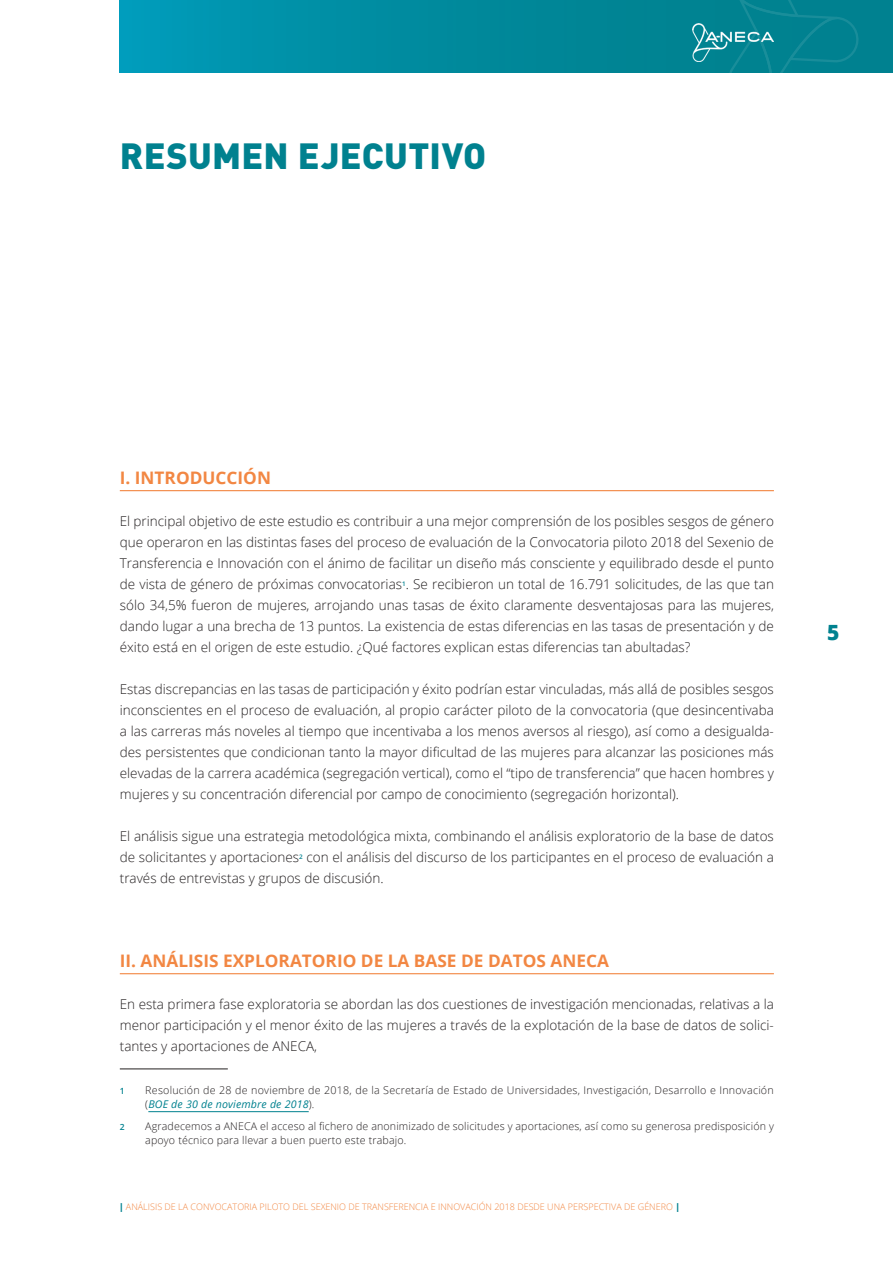
<style>
.page{position:relative;width:893px;height:1263px;background:#fff}
.page>*{position:absolute;margin:0;border:0;box-sizing:border-box;transform-origin:0 0}
.Tit_00{font:36px "DIN Black";letter-spacing:.01em;color:#00818f}
.t1{font:800 21px "Open Sans";color:#00818f}
.Tit_02{font:700 17.25px "Open Sans";color:#f28743}
.Parrafo{font:300 13.5px/21px "Open Sans";color:#231f20;text-align:justify}
.Notas{font:300 10.65px/13.5px "Open Sans";letter-spacing:.015em;color:#231f20}
.t2{font:300 9px "Open Sans";color:#f28743}
.Notas-2{font:600 8.55px "Open Sans";color:#00818f}
.s1{font-weight:400;font-style:italic;color:#00818f}
.s2{font-weight:800;color:#00818f}
</style>
<div class="page">
<svg style="left:119px;top:0;width:774px;height:72px;background:#008ca0"></svg>
<img style="left:692px;top:23px;width:33px;height:39px">
<svg style="left:725px;top:0;width:134px;height:73px;background:#078593"></svg>
<hr style="left:120px;top:1069px;width:108px;height:1px;background:#231f20">
<hr style="left:148px;top:1111px;width:161px;height:1px;background:#00818f">
<hr style="left:120px;top:490px;width:654px;height:1px;background:#f28743">
<hr style="left:120px;top:973px;width:654px;height:1px;background:#f28743">
<p class="Tit_00" style="left:120px;top:132px;width:368px">RESUMEN EJECUTIVO</p>
<p class="Tit_02" style="left:120px;top:466px;width:153px">I. INTRODUCCIÓN</p>
<p class="Parrafo" style="left:120px;top:510px;width:656px">El principal objetivo de este estudio es contribuir a una mejor comprensión de los posibles sesgos de género que operaron en las distintas fases del proceso de evaluación de la Convocatoria piloto 2018 del Sexenio de Transferencia e Innovación con el ánimo de facilitar un diseño más consciente y equilibrado desde el punto de vista de género de próximas convocatorias<sup>1</sup>. Se recibieron un total de 16.791 solicitudes, de las que tan sólo 34,5% fueron de mujeres, arrojando unas tasas de éxito claramente desventajosas para las mujeres, dando lugar a una brecha de 13 puntos. La existencia de estas diferencias en las tasas de presentación y de éxito está en el origen de este estudio. ¿Qué factores explican estas diferencias tan abultadas?</p>
<p class="Parrafo" style="left:120px;top:678px;width:656px">Estas discrepancias en las tasas de participación y éxito podrían estar vinculadas, más allá de posibles sesgos inconscientes en el proceso de evaluación, al propio carácter piloto de la convocatoria (que desincentivaba a las carreras más noveles al tiempo que incentivaba a los menos aversos al riesgo), así como a desigualda&shy;des persistentes que condicionan tanto la mayor dificultad de las mujeres para alcanzar las posiciones más elevadas de la carrera académica (segregación vertical), como el “tipo de transferencia” que hacen hombres y mujeres y su concentración diferencial por campo de conocimiento (segregación horizontal).</p>
<p class="Parrafo" style="left:120px;top:825px;width:656px">El análisis sigue una estrategia metodológica mixta, combinando el análisis exploratorio de la base de datos de solicitantes y aportaciones<sup>2</sup> con el análisis del discurso de los participantes en el proceso de evaluación a través de entrevistas y grupos de discusión.</p>
<p class="Tit_02" style="left:120px;top:949px;width:491px">II. ANÁLISIS EXPLORATORIO DE LA BASE DE DATOS ANECA</p>
<p class="Parrafo" style="left:120px;top:993px;width:656px">En esta primera fase exploratoria se abordan las dos cuestiones de investigación mencionadas, relativas a la menor participación y el menor éxito de las mujeres a través de la explotación de la base de datos de solici&shy;tantes y aportaciones de ANECA,</p>
<p class="Notas-2" style="left:120px;top:1085px;width:6px">1</p>
<p class="Notas" style="left:145px;top:1083px;width:630px">Resolución de 28 de noviembre de 2018, de la Secretaría de Estado de Universidades, Investigación, Desarrollo e Innovación (<span class="s1">BOE de 30 de noviembre de 2018</span>).</p>
<p class="Notas-2" style="left:120px;top:1121px;width:6px">2</p>
<p class="Notas" style="left:145px;top:1119px;width:630px">Agradecemos a ANECA el acceso al fichero de anonimizado de solicitudes y aportaciones, así como su generosa predisposición y apoyo técnico para llevar a buen puerto este trabajo.</p>
<p class="t2" style="left:119px;top:1200px;width:562px"><span class="s2">|</span> ANÁLISIS DE LA CONVOCATORIA PILOTO DEL SEXENIO DE TRANSFERENCIA E INNOVACIÓN 2018 DESDE UNA PERSPECTIVA DE GÉNERO <span class="s2">|</span></p>
<h2 class="t1" style="left:827px;top:616px;width:14px">5</h2>
</div>
